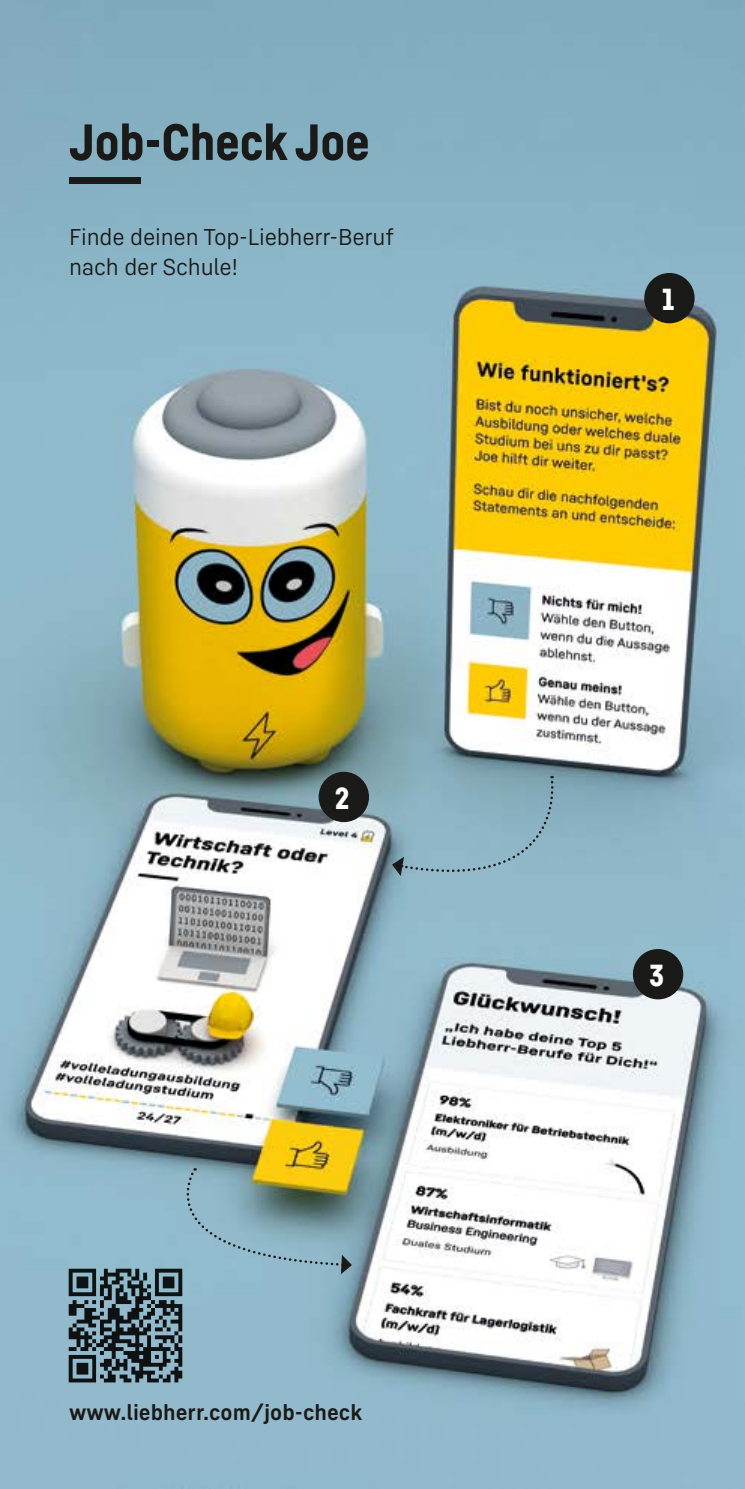
<style>
.page{position:relative;width:745px;height:1489px;background:#fff}
.page>*{position:absolute;margin:0;border:0;box-sizing:border-box;transform-origin:0 0}
.t1{font:900 50px/50px "Liebherr Head";color:#1a1a18}
.t2{font:900 30px "Liebherr Head";color:#fff}
.t3{font:22.5px/30px "Liebherr Text";letter-spacing:-.01em;color:#1a1a18}
.t4{font:700 21.25px "Liebherr Text";color:#1a1a18}
</style>
<div class="page">
<img style="left:0;top:0;width:744px;height:1488px">
<div style="left:318px;top:771px;width:51px;height:51px;background:#1a1a18;border-radius:50%"></div>
<svg style="left:167px;top:1168px;width:184px;height:106px;background:#8ca8a0"></svg>
<svg style="left:392px;top:775px;width:162px;height:115px;background:#8ab0c0"></svg>
<div style="left:643px;top:273px;width:51px;height:50px;background:#1a1a18;border-radius:50%"></div>
<div style="left:632px;top:949px;width:50px;height:50px;background:#1a1a18;border-radius:50%"></div>
<img style="left:54px;top:1253px;width:143px;height:144px">
<h1 class="t1" style="left:69px;top:116px;width:302px">Job-Check Joe ---</h1>
<p class="t3" style="left:69px;top:220px;width:326px">Finde deinen Top-Liebherr-Beruf nach der Schule!</p>
<h2 class="t2" style="left:335px;top:779px;width:16px">2</h2>
<p class="t4" style="left:69px;top:1397px;width:294px">www.liebherr.com/job-check</p>
<h2 class="t2" style="left:661px;top:281px;width:14px">1</h2>
<h2 class="t2" style="left:648px;top:957px;width:17px">3</h2>
</div>
